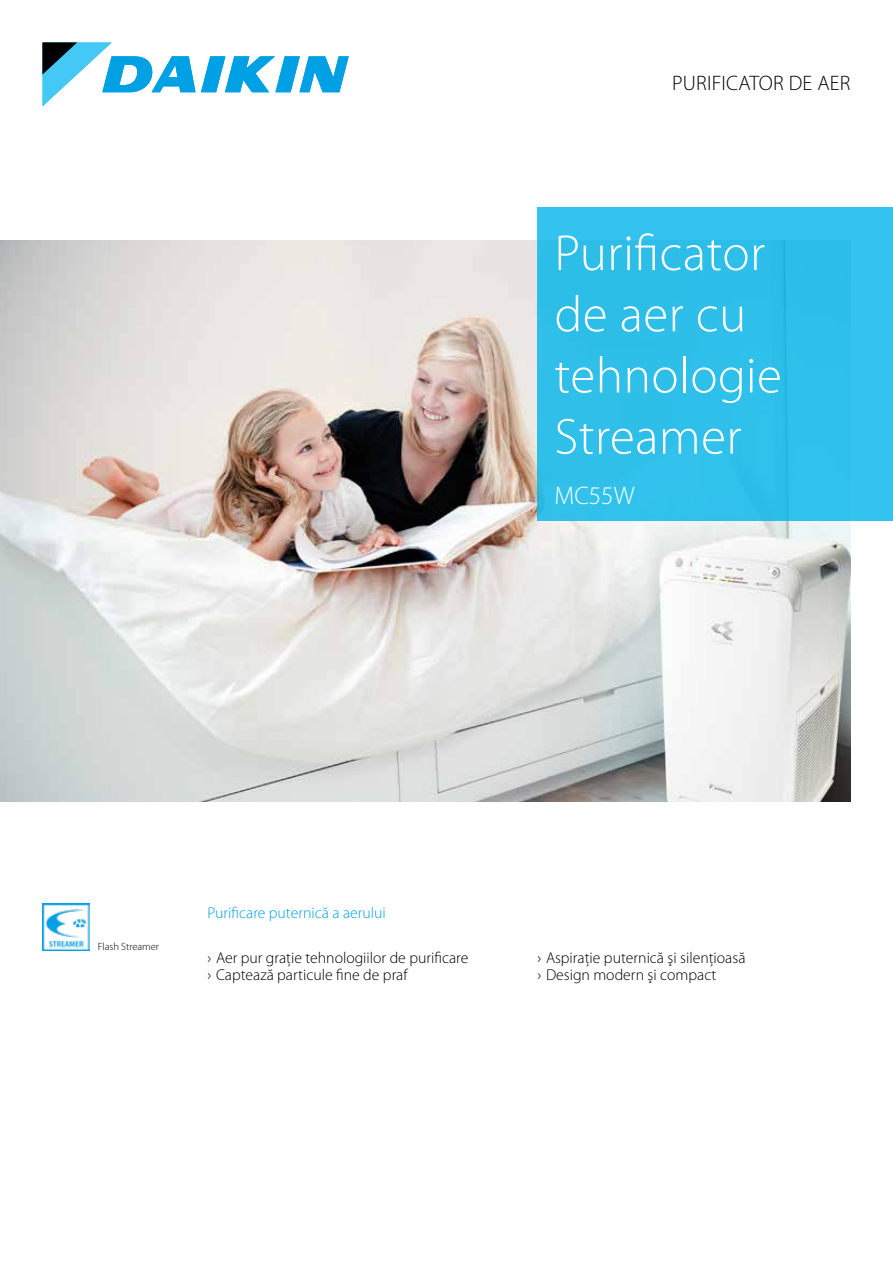
<style>
.page{position:relative;width:893px;height:1263px;background:#fff}
.page>*{position:absolute;margin:0;border:0;box-sizing:border-box;transform-origin:0 0}
.t1{font:300 51px/61.2px "Myriad Pro";letter-spacing:.01em;color:#fff}
.t2{font:300 25.5px "Myriad Pro";color:#fff}
.t3{font:300 21px "Myriad Pro";letter-spacing:.01em;color:#000}
.t4{font:300 15.75px/16.5px "Myriad Pro";color:#000}
.t5{font:300 15.75px "Myriad Pro";color:#00a1e4}
.t6{font:300 10.5px "Myriad Pro";color:#000}
</style>
<div class="page">
<img style="left:43px;top:903px;width:46px;height:47px">
<img style="left:0;top:241px;width:850px;height:561px">
<svg style="left:43px;top:43px;width:306px;height:63px"></svg>
<div style="left:537px;top:208px;width:356px;height:313px;background:#2ebfea"></div>
<h3 class="t3" style="left:672px;top:71px;width:180px">PURIFICATOR DE AER</h3>
<h1 class="t1" style="left:554px;top:223px;width:229px">Purificator de aer cu tehnologie<br>Streamer</h1>
<h2 class="t2" style="left:554px;top:481px;width:82px">MC55W</h2>
<p class="t6" style="left:98px;top:941px;width:63px">Flash Streamer</p>
<p class="t5" style="left:207px;top:904px;width:180px">Purificare puternică a aerului</p>
<p class="t4" style="left:207px;top:950px;width:262px">› Aer pur graţie tehnologiilor de purificare › Captează particule fine de praf</p>
<p class="t4" style="left:537px;top:950px;width:209px">› Aspiraţie puternică şi silenţioasă › Design modern şi compact</p>
</div>
